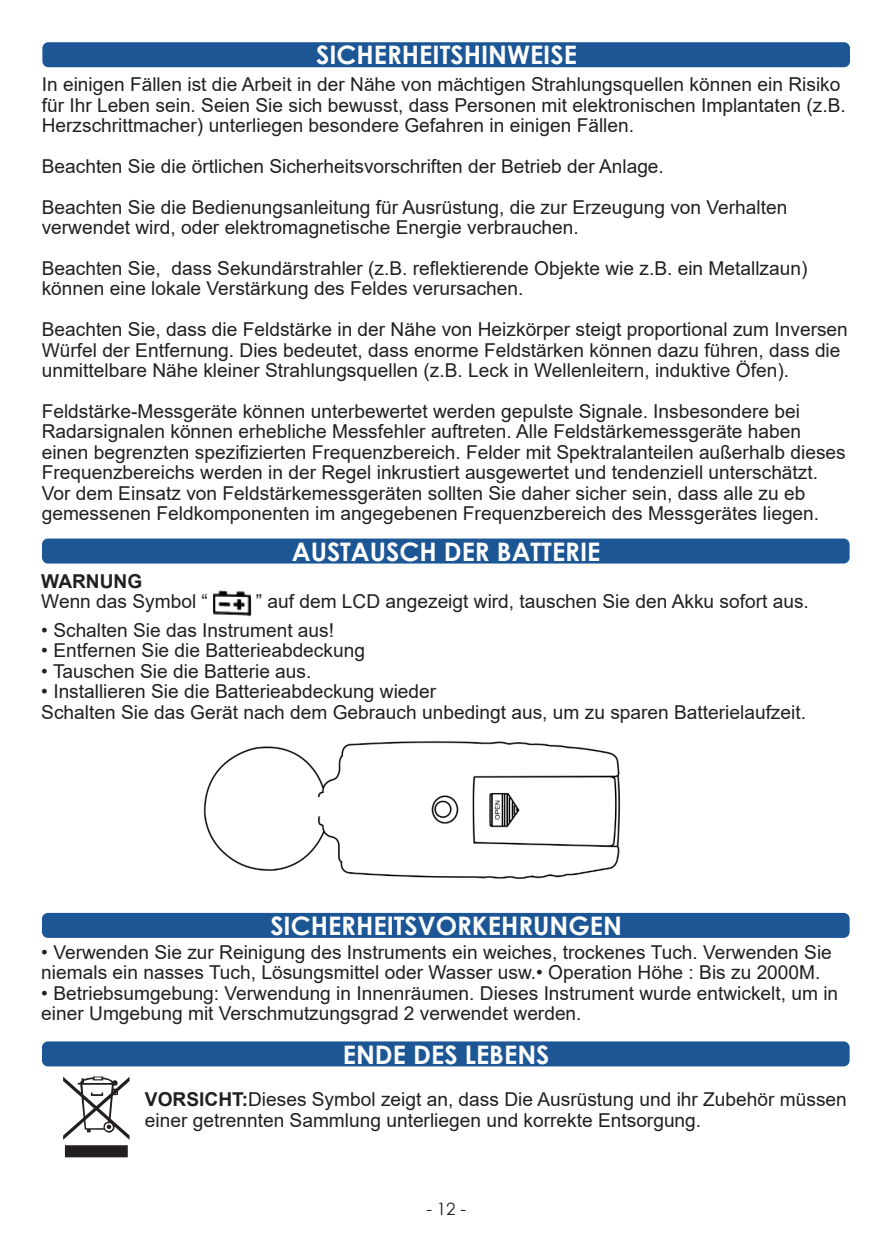
<style>
.page{position:relative;width:893px;height:1259px;background:#fff}
.page>*{position:absolute;margin:0;border:0;box-sizing:border-box;transform-origin:0 0}
.t1{font:700 25.5px "Century Gothic";color:#fff}
.t2{font:19.2px/20.4px "Arial";color:#231f20}
.t3{font:700 19.2px "Arial";color:#231f20}
.t4{font:17.1px "Century Gothic";color:#231f20}
.s1{font-weight:700}
</style>
<div class="page">
<div style="left:42px;top:538px;width:808px;height:25px;background:#1c5695;border-radius:6px"></div>
<div style="left:42px;top:913px;width:808px;height:25px;background:#1c5695;border-radius:6px"></div>
<div style="left:42px;top:1041px;width:808px;height:25px;background:#1c5695;border-radius:6px"></div>
<div style="left:42px;top:42px;width:808px;height:25px;background:#1c5695;border-radius:6px"></div>
<img style="left:213px;top:590px;width:38px;height:27px">
<img style="left:203px;top:741px;width:417px;height:138px">
<svg style="left:63px;top:1076px;width:67px;height:81px"></svg>
<h1 class="t1" style="left:316px;top:36px;width:262px">SICHERHEITSHINWEISE</h1>
<p class="t2" style="left:42px;top:74px;width:805px">In einigen Fällen ist die Arbeit in der Nähe von mächtigen Strahlungsquellen können ein Risiko für Ihr Leben sein. Seien Sie sich bewusst, dass Personen mit elektronischen Implantaten (z.B.<br>Herzschrittmacher) unterliegen besondere Gefahren in einigen Fällen.</p>
<p class="t2" style="left:42px;top:146px;width:747px;line-height:40.8px">Beachten Sie die örtlichen Sicherheitsvorschriften der Betrieb der Anlage.<br>Beachten Sie die Bedienungsanleitung für Ausrüstung, die zur Erzeugung von Verhalten</p>
<p class="t2" style="left:42px;top:207px;width:767px;line-height:40.8px">verwendet wird, oder elektromagnetische Energie verbrauchen.<br>Beachten Sie, dass Sekundärstrahler (z.B. reflektierende Objekte wie z.B. ein Metallzaun)</p>
<p class="t2" style="left:42px;top:268px;width:808px;line-height:40.8px">können eine lokale Verstärkung des Feldes verursachen.<br>Beachten Sie, dass die Feldstärke in der Nähe von Heizkörper steigt proportional zum Inversen</p>
<p class="t2" style="left:42px;top:339px;width:800px">Würfel der Entfernung. Dies bedeutet, dass enorme Feldstärken können dazu führen, dass die unmittelbare Nähe kleiner Strahlungsquellen (z.B. Leck in Wellenleitern, induktive Öfen).</p>
<p class="t2" style="left:42px;top:401px;width:805px">Feldstärke-Messgeräte können unterbewertet werden gepulste Signale. Insbesondere bei Radarsignalen können erhebliche Messfehler auftreten. Alle Feldstärkemessgeräte haben einen begrenzten spezifizierten Frequenzbereich. Felder mit Spektralanteilen außerhalb dieses Frequenzbereichs werden in der Regel inkrustiert ausgewertet und tendenziell unterschätzt.<br>Vor dem Einsatz von Feldstärkemessgeräten sollten Sie daher sicher sein, dass alle zu eb gemessenen Feldkomponenten im angegebenen Frequenzbereich des Messgerätes liegen.</p>
<h1 class="t1" style="left:292px;top:532px;width:310px">AUSTAUSCH DER BATTERIE</h1>
<p class="t3" style="left:41px;top:567px;width:102px">WARNUNG</p>
<p class="t2" style="left:41px;top:591px;width:168px">Wenn das Symbol “</p>
<p class="t2" style="left:256px;top:591px;width:555px">” auf dem LCD angezeigt wird, tauschen Sie den Akku sofort aus.</p>
<p class="t2" style="left:41px;top:620px;width:294px">• Schalten Sie das Instrument aus!</p>
<p class="t2" style="left:41px;top:640px;width:325px">• Entfernen Sie die Batterieabdeckung</p>
<p class="t2" style="left:41px;top:661px;width:272px">• Tauschen Sie die Batterie aus.</p>
<p class="t2" style="left:41px;top:681px;width:766px">• Installieren Sie die Batterieabdeckung wieder<br>Schalten Sie das Gerät nach dem Gebrauch unbedingt aus, um zu sparen Batterielaufzeit.</p>
<h1 class="t1" style="left:270px;top:906px;width:353px">SICHERHEITSVORKEHRUNGEN</h1>
<p class="t2" style="left:41px;top:941px;width:792px">• Verwenden Sie zur Reinigung des Instruments ein weiches, trockenes Tuch. Verwenden Sie niemals ein nasses Tuch, Lösungsmittel oder Wasser usw.• Operation Höhe : Bis zu 2000M.</p>
<p class="t2" style="left:41px;top:982px;width:798px">• Betriebsumgebung: Verwendung in Innenräumen. Dieses Instrument wurde entwickelt, um in einer Umgebung mit Verschmutzungsgrad 2 verwendet werden.</p>
<h1 class="t1" style="left:343px;top:1035px;width:208px">ENDE DES LEBENS</h1>
<p class="t2" style="left:145px;top:1089px;width:703px"><span class="s1">VORSICHT:</span>Dieses Symbol zeigt an, dass Die Ausrüstung und ihr Zubehör müssen einer getrennten Sammlung unterliegen und korrekte Entsorgung.</p>
<p class="t4" style="left:426px;top:1196px;width:41px">- 12 -</p>
</div>
